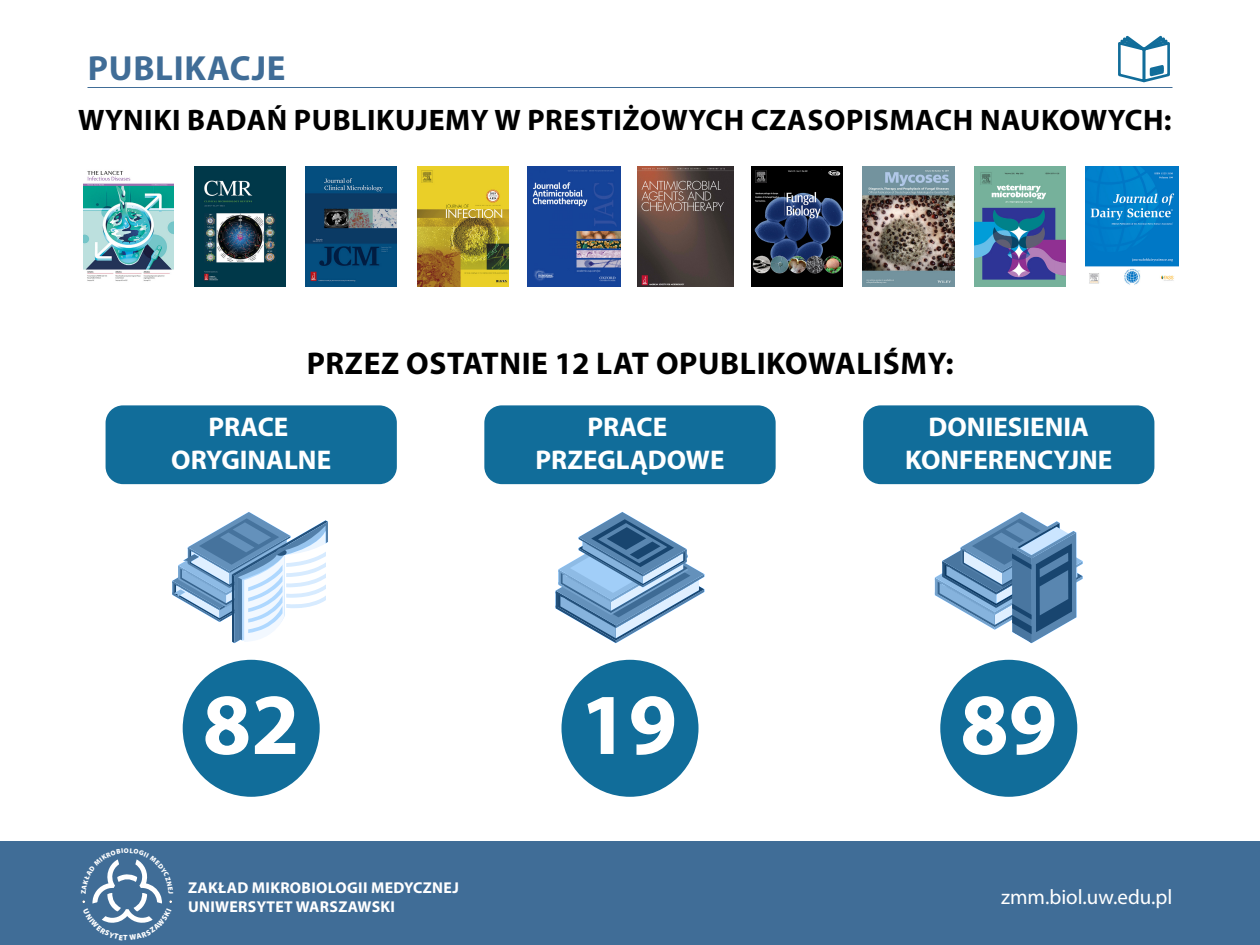
<style>
.page{position:relative;width:1260px;height:945px;background:#fff}
.page>*{position:absolute;margin:0;border:0;box-sizing:border-box;transform-origin:0 0}
.t1{font:700 87.5px "Myriad Pro";color:#fff}
.t2{font:700 35px "Myriad Pro";letter-spacing:.02em;color:#406d97}
.t3{font:700 31.5px "Myriad Pro";letter-spacing:.02em;color:#000}
.t4{font:700 29.75px "Myriad Pro";letter-spacing:.02em;color:#000}
.t5{font:700 27.12px/32.6px "Myriad Pro";color:#fff;text-align:center}
.t6{font:21px "Myriad Pro";color:#fff}
.t7{font:700 15.75px/18.9px "Myriad Pro";letter-spacing:.02em;color:#fff}
</style>
<div class="page">
<div style="left:0;top:842px;width:1260px;height:103px;background:#406d97"></div>
<hr style="left:88px;top:87px;width:1084px;height:1px;background:#406d97">
<img style="left:83px;top:170px;width:90px;height:111px">
<img style="left:194px;top:166px;width:91px;height:121px">
<img style="left:306px;top:166px;width:91px;height:121px">
<img style="left:418px;top:166px;width:90px;height:121px">
<img style="left:528px;top:166px;width:93px;height:121px">
<img style="left:637px;top:166px;width:97px;height:121px">
<img style="left:752px;top:166px;width:90px;height:121px">
<img style="left:863px;top:166px;width:92px;height:121px">
<img style="left:975px;top:166px;width:90px;height:121px">
<img style="left:1085px;top:166px;width:93px;height:119px">
<div style="left:106px;top:405px;width:291px;height:79px;background:#116d9a;border-radius:18px"></div>
<div style="left:484px;top:405px;width:292px;height:79px;background:#116d9a;border-radius:18px"></div>
<div style="left:863px;top:405px;width:291px;height:79px;background:#116d9a;border-radius:18px"></div>
<div style="left:183px;top:660px;width:137px;height:137px;background:#116d9a;border-radius:50%"></div>
<div style="left:561px;top:660px;width:138px;height:137px;background:#116d9a;border-radius:50%"></div>
<div style="left:940px;top:660px;width:137px;height:137px;background:#116d9a;border-radius:50%"></div>
<svg style="left:1118px;top:35px;width:52px;height:48px"></svg>
<svg style="left:172px;top:512px;width:156px;height:132px"></svg>
<svg style="left:555px;top:512px;width:150px;height:132px"></svg>
<svg style="left:934px;top:512px;width:149px;height:132px"></svg>
<svg style="left:82px;top:859px;width:90px;height:64px"></svg>
<p class="t2" style="left:88px;top:45px;width:199px">PUBLIKACJE</p>
<p class="t4" style="left:78px;top:101px;width:1095px">WYNIKI BADAŃ PUBLIKUJEMY W PRESTIŻOWYCH CZASOPISMACH NAUKOWYCH:</p>
<p class="t3" style="left:307px;top:342px;width:648px">PRZEZ OSTATNIE 12 LAT OPUBLIKOWALIŚMY:</p>
<p class="t5" style="left:171px;top:410px;width:161px">PRACE<br>ORYGINALNE</p>
<p class="t5" style="left:905px;top:410px;width:209px">DONIESIENIA<br>KONFERENCYJNE</p>
<p class="t5" style="left:536px;top:410px;width:191px">PRACE<br>PRZEGLĄDOWE</p>
<h1 class="t1" style="left:203px;top:667px;width:99px">82</h1>
<h1 class="t1" style="left:580px;top:667px;width:99px">19</h1>
<h1 class="t1" style="left:960px;top:667px;width:99px">89</h1>
<p class="t7" style="left:188px;top:878px;width:272px">ZAKŁAD MIKROBIOLOGII MEDYCZNEJ<br>UNIWERSYTET WARSZAWSKI</p>
<p class="t6" style="left:1001px;top:884px;width:173px">zmm.biol.uw.edu.pl</p>
</div>
